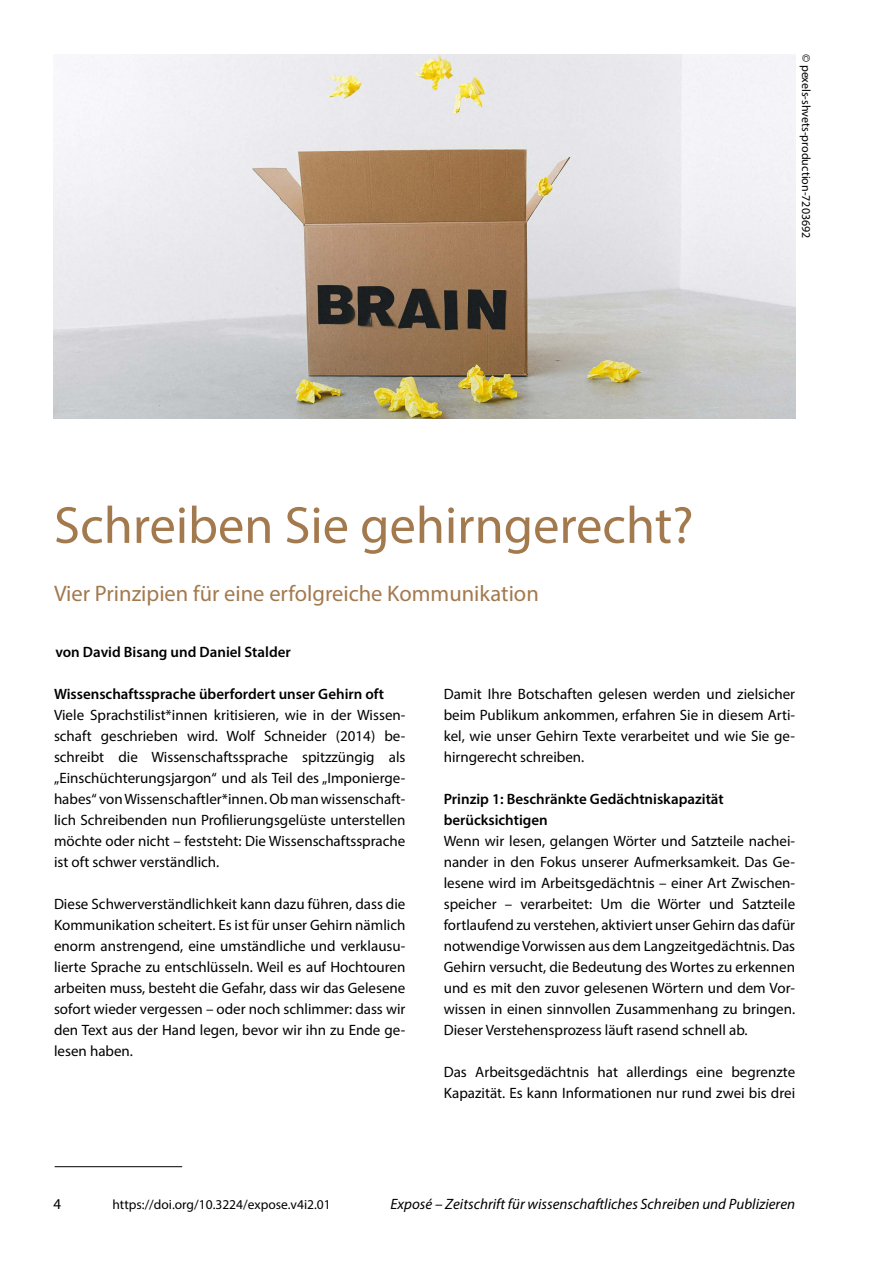
<style>
.page{position:relative;width:893px;height:1263px;background:#fff}
.page>*{position:absolute;margin:0;border:0;box-sizing:border-box;transform-origin:0 0}
.Head_1{font:52.5px "Myriad Pro";color:#a3794e}
.Head_2{font:22.5px "Myriad Pro";color:#a3794e}
.basic{font:15px/21px "Myriad Pro";color:#000;text-align:justify}
.Subhead{font:600 15px/21px "Myriad Pro";color:#000}
.t1{font:italic 15px "Myriad Pro";color:#000}
.Name{font:600 15px "Myriad Pro";color:#000}
.DOI{font:13.5px "Myriad Pro";color:#000}
.Quelle{font:12px "Myriad Pro";color:#000}
</style>
<div class="page">
<hr style="left:55px;top:1166px;width:127px;height:1px;background:#000">
<img style="left:53px;top:54px;width:742px;height:365px">
<h1 class="Head_1" style="left:54px;top:493px;width:641px">Schreiben Sie gehirngerecht?</h1>
<h2 class="Head_2" style="left:54px;top:580px;width:486px">Vier Prinzipien für eine erfolgreiche Kommunikation</h2>
<p class="Name" style="left:55px;top:642px;width:237px">von David Bisang und Daniel Stalder</p>
<p class="Quelle" style="left:814px;top:54px;width:186px;rotate:90deg">© pexels-shvets-production-7203692</p>
<p class="Subhead" style="left:54px;top:683px;width:332px">Wissenschaftssprache überfordert unser Gehirn oft</p>
<p class="basic" style="left:54px;top:704px;width:353px">Viele Sprachstilist*innen kritisieren, wie in der Wissen&shy;schaft geschrieben wird. Wolf Schneider (2014) be&shy;schreibt die Wissenschaftssprache spitzzüngig als „Einschüchterungsjargon“ und als Teil des „Imponierge&shy;habes“ von Wissenschaftler*innen. Ob man wissenschaft&shy;lich Schreibenden nun Profilierungsgelüste unterstellen möchte oder nicht – feststeht: Die Wissenschaftssprache ist oft schwer verständlich.</p>
<p class="basic" style="left:54px;top:893px;width:353px">Diese Schwerverständlichkeit kann dazu führen, dass die Kommunikation scheitert. Es ist für unser Gehirn nämlich enorm anstrengend, eine umständliche und verklausu&shy;lierte Sprache zu entschlüsseln. Weil es auf Hochtouren arbeiten muss, besteht die Gefahr, dass wir das Gelesene sofort wieder vergessen – oder noch schlimmer: dass wir den Text aus der Hand legen, bevor wir ihn zu Ende ge&shy;lesen haben.</p>
<p class="basic" style="left:444px;top:683px;width:353px">Damit Ihre Botschaften gelesen werden und zielsicher beim Publikum ankommen, erfahren Sie in diesem Arti&shy;kel, wie unser Gehirn Texte verarbeitet und wie Sie ge&shy;hirngerecht schreiben.</p>
<p class="Subhead" style="left:444px;top:788px;width:282px">Prinzip 1: Beschränkte Gedächtniskapazität berücksichtigen</p>
<p class="basic" style="left:444px;top:830px;width:353px">Wenn wir lesen, gelangen Wörter und Satzteile nachei&shy;nander in den Fokus unserer Aufmerksamkeit. Das Ge&shy;lesene wird im Arbeitsgedächtnis – einer Art Zwischen&shy;speicher – verarbeitet: Um die Wörter und Satzteile fortlaufend zu verstehen, aktiviert unser Gehirn das dafür notwendige Vorwissen aus dem Langzeitgedächtnis. Das Gehirn versucht, die Bedeutung des Wortes zu erkennen und es mit den zuvor gelesenen Wörtern und dem Vor&shy;wissen in einen sinnvollen Zusammenhang zu bringen.<br>Dieser Verstehensprozess läuft rasend schnell ab.</p>
<p class="basic" style="left:444px;top:1061px;width:353px">Das Arbeitsgedächtnis hat allerdings eine begrenzte<br>Kapazität. Es kann Informationen nur rund zwei bis drei</p>
<p class="basic" style="left:53px;top:1193px;width:9px">4</p>
<p class="t1" style="left:391px;top:1195px;width:406px">Exposé – Zeitschrift für wissenschaftliches Schreiben und Publizieren</p>
<p class="DOI" style="left:112px;top:1196px;width:220px">https://doi.org/10.3224/expose.v4i2.01</p>
</div>
